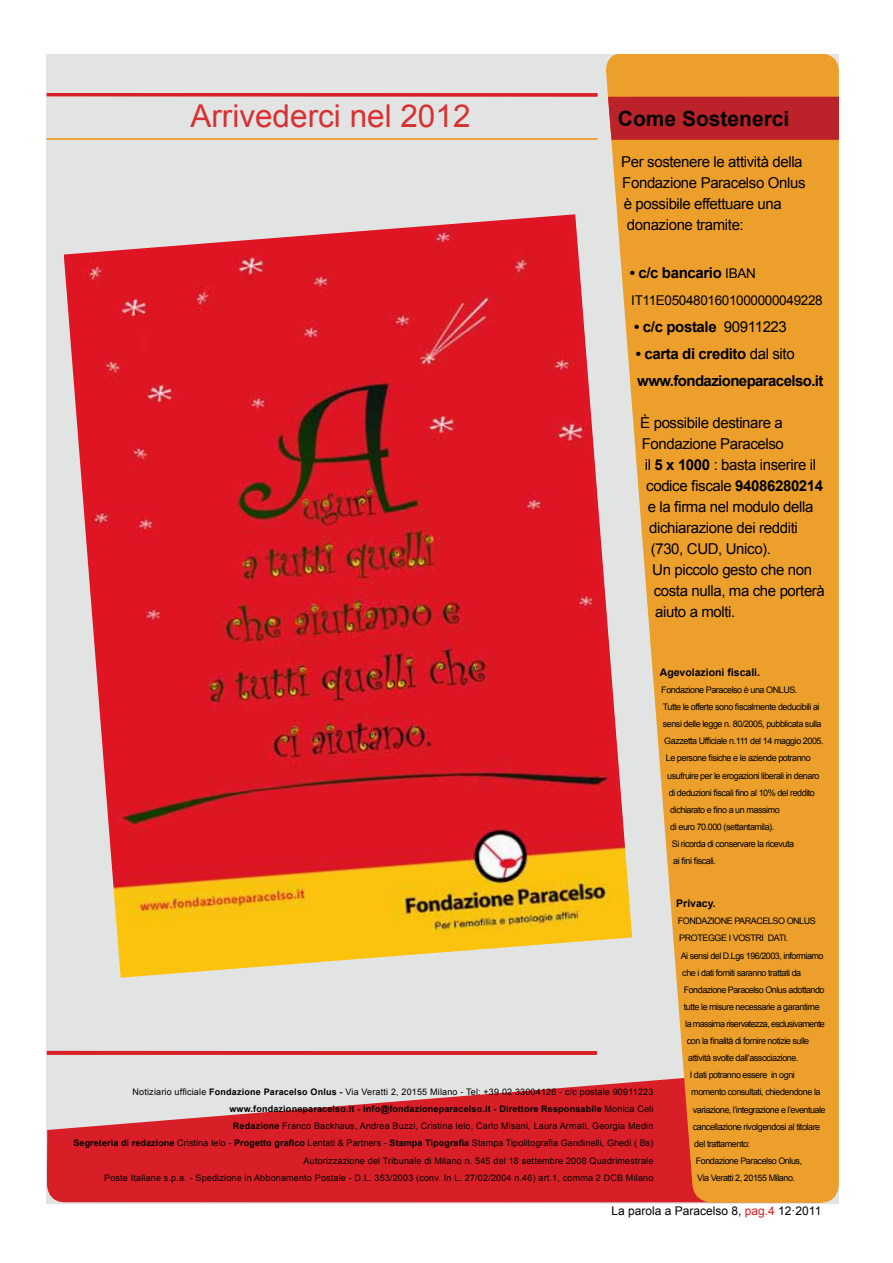
<style>
.page{position:relative;width:893px;height:1263px;background:#fff}
.page>*{position:absolute;margin:0;border:0;box-sizing:border-box;transform-origin:0 0}
.t1{font:31.5px "Arial";color:#d93031}
.t2{font:700 21px "Arial";color:#000}
.t3{font:15px "Arial";letter-spacing:-.025em;color:#000}
.t4{font:700 15px/27px "Arial";letter-spacing:-.025em;color:#000}
.t5{font:13.5px "Arial";letter-spacing:-.025em;color:#000}
.t6{font:12px "Arial";color:#000}
.t7{font:700 10.5px "Arial";color:#000}
.t8{font:9px "Arial";letter-spacing:-.05em;color:#000}
.t9{font:9px/17.1px "Arial";letter-spacing:.02em;color:#000;text-align:right}
.t10{font:9px "Arial";letter-spacing:-.07em;color:#000}
.s1{font-weight:400;font-size:13.5px}
.s2{font-weight:400}
.s3{font-weight:700}
.s4{color:#d81f27}
</style>
<div class="page">
<div style="left:47px;top:54px;width:792px;height:1149px;background:#e2e4e4"></div>
<svg style="left:47px;top:1084px;width:558px;height:118px;fill:#d81f27"></svg>
<svg style="left:605px;top:54px;width:234px;height:1148px;background:#ea9f3b"></svg>
<div style="left:608px;top:97px;width:231px;height:43px;background:#bc2229"></div>
<hr style="left:47px;top:1051px;width:550px;height:3px;background:#d81f27">
<svg style="left:47px;top:93px;width:550px;height:4px;background:#d8353b"></svg>
<svg style="left:47px;top:138px;width:550px;height:2px"></svg>
<img style="left:64px;top:214px;width:568px;height:764px">
<h1 class="t1" style="left:190px;top:95px;width:282px">Arrivederci nel 2012</h1>
<h2 class="t2" style="left:618px;top:105px;width:173px">Come Sostenerci</h2>
<h3 class="t3" style="left:621px;top:152px;width:183px">Per sostenere le attività della</h3>
<h3 class="t3" style="left:622px;top:173px;width:185px">Fondazione Paracelso Onlus</h3>
<h3 class="t3" style="left:624px;top:194px;width:159px">è possibile effettuare una</h3>
<h3 class="t3" style="left:627px;top:215px;width:119px">donazione tramite:</h3>
<h3 class="t4" style="left:630px;top:259px;width:127px">• c/c bancario <span class="s1">IBAN</span></h3>
<h3 class="t5" style="left:631px;top:291px;width:193px">IT11E0504801601000000049228</h3>
<h3 class="t4" style="left:634px;top:313px;width:154px">• c/c postale <span class="s2">90911223</span></h3>
<h3 class="t4" style="left:636px;top:340px;width:189px">• carta di credito <span class="s2">dal sito </span>www.fondazioneparacelso.it</h3>
<h3 class="t3" style="left:640px;top:413px;width:144px">È possibile destinare a</h3>
<h3 class="t3" style="left:642px;top:434px;width:144px">Fondazione Paracelso</h3>
<h3 class="t3" style="left:645px;top:455px;width:173px">il <span class="s3">5 x 1000</span> : basta inserire il</h3>
<h3 class="t3" style="left:646px;top:476px;width:178px">codice fiscale <span class="s3">94086280214</span></h3>
<h3 class="t3" style="left:648px;top:497px;width:167px">e la firma nel modulo della</h3>
<h3 class="t3" style="left:649px;top:518px;width:150px">dichiarazione dei redditi</h3>
<h3 class="t3" style="left:651px;top:539px;width:122px">(730, CUD, Unico).</h3>
<h3 class="t3" style="left:652px;top:560px;width:161px">Un piccolo gesto che non</h3>
<h3 class="t3" style="left:654px;top:581px;width:173px">costa nulla, ma che porterà</h3>
<h3 class="t3" style="left:655px;top:602px;width:82px">aiuto a molti.</h3>
<p class="t7" style="left:660px;top:665px;width:102px">Agevolazioni fiscali.</p>
<p class="t8" style="left:661px;top:684px;width:138px">Fondazione Paracelso è una ONLUS.</p>
<p class="t8" style="left:663px;top:701px;width:158px">Tutte le offerte sono fiscalmente deducibili ai</p>
<p class="t8" style="left:663px;top:718px;width:160px">sensi delle legge n. 80/2005, pubblicata sulla</p>
<p class="t8" style="left:664px;top:735px;width:161px">Gazzetta Ufficiale n.111 del 14 maggio 2005.</p>
<p class="t8" style="left:666px;top:752px;width:146px">Le persone fisiche e le aziende potranno</p>
<p class="t8" style="left:667px;top:769px;width:154px">usufruire per le erogazioni liberali in denaro</p>
<p class="t8" style="left:669px;top:787px;width:148px">di deduzioni fiscali fino al 10% del reddito</p>
<p class="t8" style="left:670px;top:804px;width:111px">dichiarato e fino a un massimo</p>
<p class="t8" style="left:670px;top:821px;width:106px">di euro 70.000 (settantamila).</p>
<p class="t8" style="left:672px;top:838px;width:124px">Si ricorda di conservare la ricevuta</p>
<p class="t8" style="left:673px;top:855px;width:44px">ai fini fiscali.</p>
<p class="t7" style="left:676px;top:896px;width:41px">Privacy.</p>
<p class="t8" style="left:678px;top:915px;width:140px">FONDAZIONE PARACELSO ONLUS</p>
<p class="t8" style="left:679px;top:932px;width:111px">PROTEGGE I VOSTRI DATI.</p>
<p class="t8" style="left:681px;top:949px;width:144px">Ai sensi del D.Lgs 196/2003, informiamo</p>
<p class="t8" style="left:682px;top:967px;width:120px">che i dati forniti saranno trattati da</p>
<p class="t8" style="left:684px;top:984px;width:142px">Fondazione Paracelso Onlus adottando</p>
<p class="t8" style="left:684px;top:1001px;width:137px">tutte le misure necessarie a garantirne</p>
<p class="t10" style="left:685px;top:1018px;width:141px">la massima riservatezza, esclusivamente</p>
<p class="t8" style="left:687px;top:1035px;width:124px">con la finalità di fornire notizie sulle</p>
<p class="t8" style="left:688px;top:1052px;width:112px">attività svolte dall’associazione.</p>
<p class="t8" style="left:690px;top:1069px;width:107px">I dati potranno essere in ogni</p>
<p class="t8" style="left:691px;top:1086px;width:131px">momento consultati, chiedendone la</p>
<p class="t8" style="left:693px;top:1103px;width:134px">variazione, l’integrazione e l’eventuale</p>
<p class="t8" style="left:693px;top:1120px;width:129px">cancellazione rivolgendosi al titolare</p>
<p class="t8" style="left:694px;top:1138px;width:57px">del trattamento:</p>
<p class="t8" style="left:696px;top:1155px;width:108px">Fondazione Paracelso Onlus,</p>
<p class="t8" style="left:697px;top:1172px;width:99px">Via Veratti 2, 20155 Milano.</p>
<p class="t9" style="left:74px;top:1083px;width:581px">Notiziario ufficiale <span class="s3">Fondazione Paracelso Onlus -</span> Via Veratti 2, 20155 Milano - Tel: +39 02 33004126 - c/c postale 90911223 <span class="s3">www.fondazioneparacelso.it - info@fondazioneparacelso.it - Direttore Responsabile</span> Monica Celi<br><span class="s3">Redazione</span> Franco Backhaus, Andrea Buzzi, Cristina Ielo, Carlo Misani, Laura Armati, Georgia Medin<br><span class="s3">Segreteria di redazione</span> Cristina Ielo - <span class="s3">Progetto grafico</span> Lentati &amp; Partners - <span class="s3">Stampa Tipografia</span> Stampa Tipolitografia Gandinelli, Ghedi ( Bs)<br>Autorizzazione del Tribunale di Milano n. 545 del 18 settembre 2008 Quadrimestrale<br>Poste Italiane s.p.a. - Spedizione in Abbonamento Postale - D.L. 353/2003 (conv. In L. 27/02/2004 n.46) art.1, comma 2 DCB Milano</p>
<h3 class="t6" style="left:611px;top:1203px;width:211px">La parola a Paracelso 8, <span class="s4">pag.4</span> 12·2011</h3>
</div>
